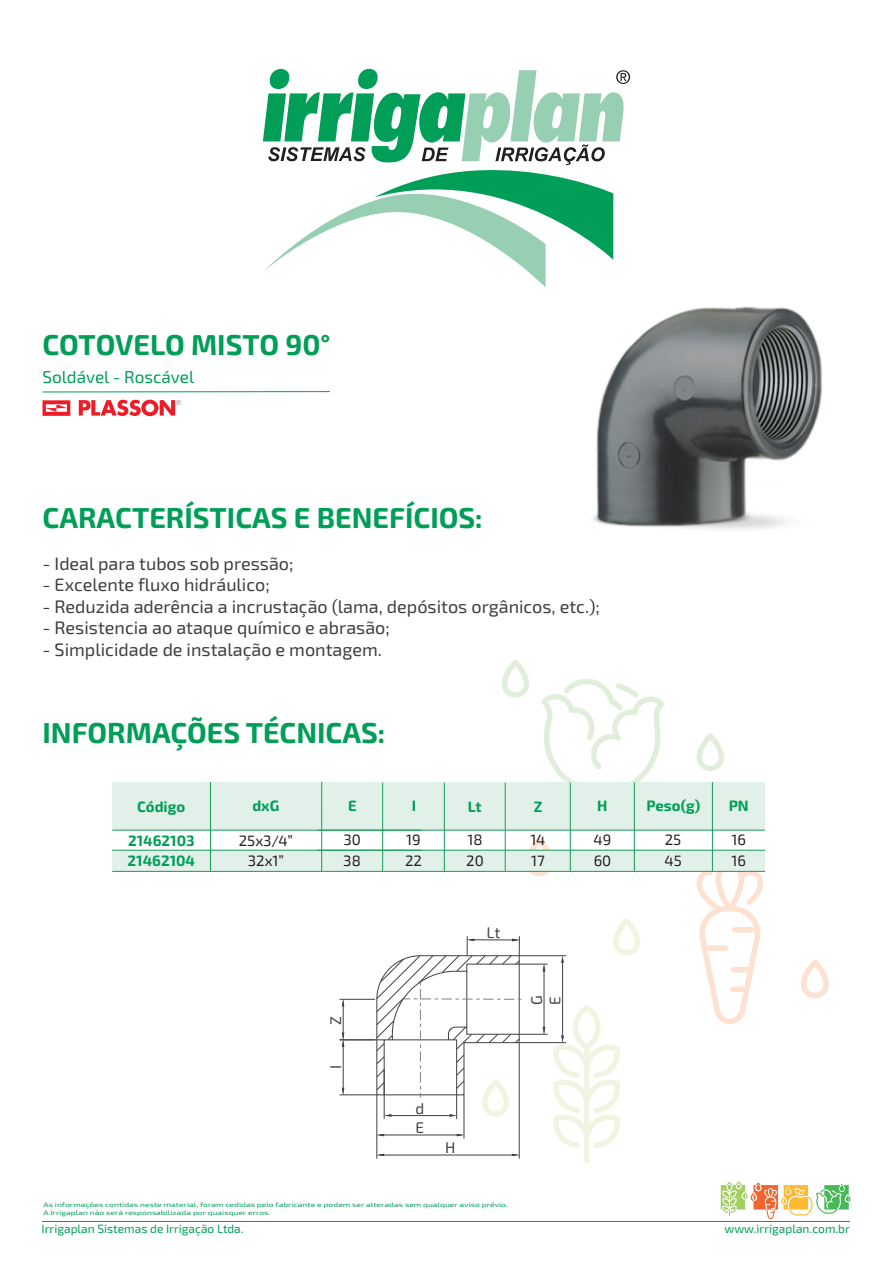
<style>
.page{position:relative;width:893px;height:1263px;background:#fff}
.page>*{position:absolute;margin:0;border:0;box-sizing:border-box;transform-origin:0 0}
.t1{font:700 28.8px "Exo 2";color:#009e57}
.t2{font:18px "Exo 2";color:#3e3e3f}
.t3{font:17.1px "Exo 2";color:#009e57}
.t4{font:15.45px "Exo 2";color:#414042}
.t5{font:700 15px "Exo 2";color:#009e57}
.t6{font:15px "Exo 2";color:#241f21}
.t7{font:12px "Exo 2";color:#009f57}
.t8{font:6.45px/7.6px "Exo 2";color:#009e57;scale:1.33 1}
</style>
<div class="page">
<svg style="left:801px;top:960px;width:28px;height:38px"></svg>
<svg style="left:525px;top:838px;width:28px;height:38px"></svg>
<svg style="left:696px;top:872px;width:67px;height:152px"></svg>
<svg style="left:697px;top:733px;width:27px;height:38px"></svg>
<svg style="left:502px;top:660px;width:27px;height:38px"></svg>
<svg style="left:541px;top:679px;width:124px;height:103px"></svg>
<hr style="left:43px;top:1221px;width:807px;height:1px;background:#009f57">
<svg style="left:721px;top:1181px;width:129px;height:38px"></svg>
<hr style="left:43px;top:391px;width:287px;height:1px;background:#009e57">
<svg style="left:43px;top:400px;width:27px;height:16px"></svg>
<svg style="left:79px;top:400px;width:103px;height:16px"></svg>
<svg style="left:263px;top:69px;width:367px;height:218px"></svg>
<div style="left:112px;top:782px;width:653px;height:48px;background:#e2f0ea"></div>
<div style="left:112px;top:850px;width:653px;height:21px;background:#e2f0ea"></div>
<hr style="left:112px;top:830px;width:309px;height:1px;background:#159e57">
<hr style="left:318px;top:830px;width:447px;height:1px;background:#159e57">
<hr style="left:112px;top:871px;width:653px;height:1px;background:#159e57">
<hr style="left:112px;top:850px;width:309px;height:1px;background:#159e57">
<hr style="left:318px;top:850px;width:447px;height:1px;background:#159e57">
<hr style="left:382px;top:783px;width:1px;height:88px;background:#159e57">
<hr style="left:505px;top:783px;width:1px;height:88px;background:#159e57">
<hr style="left:444px;top:783px;width:1px;height:88px;background:#159e57">
<hr style="left:570px;top:783px;width:1px;height:88px;background:#159e57">
<hr style="left:634px;top:782px;width:1px;height:89px;background:#159e57">
<hr style="left:712px;top:782px;width:1px;height:89px;background:#159e57">
<hr style="left:210px;top:782px;width:1px;height:89px;background:#159e57">
<hr style="left:321px;top:782px;width:1px;height:89px;background:#159e57">
<img style="left:593px;top:306px;width:230px;height:224px">
<hr style="left:339px;top:1094px;width:38px;height:1px;background:#414042">
<hr style="left:339px;top:1039px;width:45px;height:1px;background:#414042">
<hr style="left:343px;top:1047px;width:1px;height:41px;background:#414042">
<svg style="left:342px;top:1088px;width:2px;height:7px"></svg>
<hr style="left:339px;top:999px;width:36px;height:1px;background:#414042">
<svg style="left:342px;top:999px;width:2px;height:48px"></svg>
<svg style="left:376px;top:918px;width:264px;height:246px"></svg>
<p class="t1" style="left:43px;top:327px;width:289px">COTOVELO MISTO 90°</p>
<p class="t3" style="left:43px;top:367px;width:153px">Soldável - Roscável</p>
<p class="t1" style="left:43px;top:501px;width:442px">CARACTERÍSTICAS E BENEFÍCIOS:</p>
<p class="t2" style="left:43px;top:553px;width:252px">- Ideal para tubos sob pressão;</p>
<p class="t2" style="left:43px;top:574px;width:229px">- Excelente fluxo hidráulico;</p>
<p class="t2" style="left:43px;top:596px;width:559px">- Reduzida aderência a incrustação (lama, depósitos orgânicos, etc.);</p>
<p class="t2" style="left:43px;top:618px;width:349px">- Resistencia ao ataque químico e abrasão;</p>
<p class="t2" style="left:43px;top:639px;width:341px">- Simplicidade de instalação e montagem.</p>
<p class="t1" style="left:43px;top:715px;width:344px">INFORMAÇÕES TÉCNICAS:</p>
<p class="t5" style="left:137px;top:797px;width:50px">Código</p>
<p class="t5" style="left:252px;top:797px;width:29px">dxG</p>
<p class="t5" style="left:348px;top:797px;width:10px">E</p>
<p class="t5" style="left:412px;top:797px;width:6px">I</p>
<p class="t5" style="left:468px;top:797px;width:15px">Lt</p>
<p class="t5" style="left:534px;top:797px;width:10px">Z</p>
<p class="t5" style="left:597px;top:797px;width:12px">H</p>
<p class="t5" style="left:646px;top:797px;width:55px">Peso(g)</p>
<p class="t5" style="left:729px;top:797px;width:22px">PN</p>
<p class="t6" style="left:239px;top:831px;width:56px">25x3/4”</p>
<p class="t6" style="left:248px;top:852px;width:38px">32x1”</p>
<p class="t6" style="left:343px;top:831px;width:19px">30</p>
<p class="t6" style="left:406px;top:831px;width:16px">19</p>
<p class="t6" style="left:467px;top:831px;width:17px">18</p>
<p class="t6" style="left:530px;top:831px;width:17px">14</p>
<p class="t6" style="left:593px;top:831px;width:19px">49</p>
<p class="t6" style="left:665px;top:831px;width:18px">25</p>
<p class="t6" style="left:731px;top:831px;width:16px">16</p>
<p class="t5" style="left:128px;top:831px;width:68px">21462103</p>
<p class="t5" style="left:128px;top:851px;width:69px">21462104</p>
<p class="t6" style="left:343px;top:852px;width:19px">38</p>
<p class="t6" style="left:405px;top:852px;width:18px">22</p>
<p class="t6" style="left:466px;top:852px;width:19px">20</p>
<p class="t6" style="left:531px;top:852px;width:15px">17</p>
<p class="t6" style="left:594px;top:852px;width:19px">60</p>
<p class="t6" style="left:665px;top:852px;width:19px">45</p>
<p class="t6" style="left:731px;top:852px;width:16px">16</p>
<p class="t4" style="left:327px;top:1025px;width:10px;rotate:-90deg">Z</p>
<p class="t4" style="left:327px;top:1068px;width:6px;rotate:-90deg">I</p>
<p class="t4" style="left:416px;top:1099px;width:10px">d</p>
<p class="t4" style="left:416px;top:1118px;width:10px">E</p>
<p class="t4" style="left:445px;top:1139px;width:12px">H</p>
<p class="t8" style="left:43px;top:1201px;width:351px">As informações contidas neste material, foram cedidas pelo fabricante e podem ser alteradas sem qualquer aviso prévio.<br>A Irrigaplan não será responsabilizada por quaisquer erros.</p>
<p class="t4" style="left:528px;top:1005px;width:11px;rotate:-90deg">G</p>
<p class="t4" style="left:546px;top:1005px;width:10px;rotate:-90deg">E</p>
<p class="t7" style="left:42px;top:1221px;width:203px">Irrigaplan Sistemas de Irrigação Ltda.</p>
<p class="t7" style="left:724px;top:1221px;width:127px">www.irrigaplan.com.br</p>
</div>
